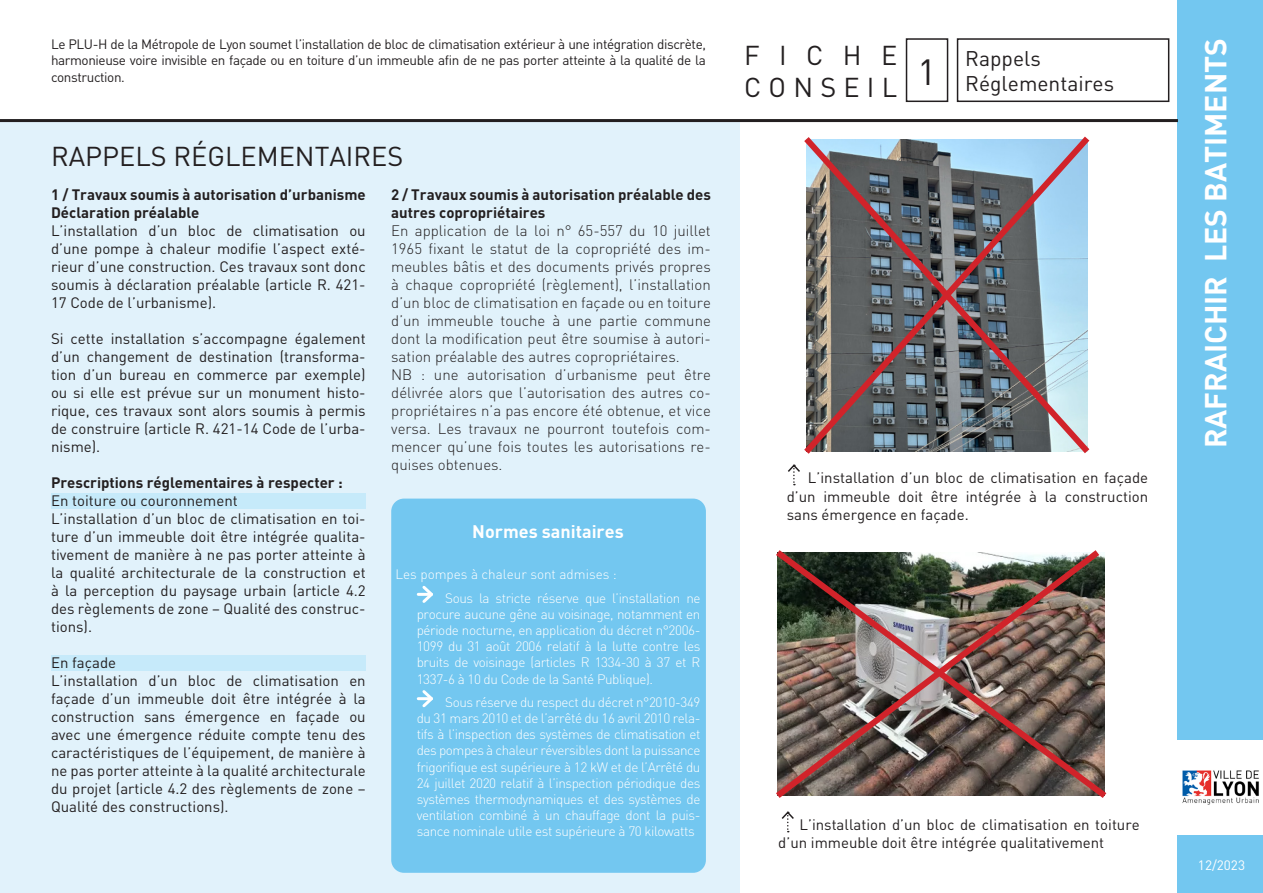
<style>
.page{position:relative;width:1263px;height:893px;background:#fff}
.page>*{position:absolute;margin:0;border:0;box-sizing:border-box;transform-origin:0 0}
.t1{font:36px "DIN";color:#231f20}
.t2{font:700 30px "DIN";color:#fff}
.t3{font:27px "DIN";color:#231f20}
.t4{font:27px/32.4px "DIN";letter-spacing:.27em;color:#231f20}
.t5{font:21px "DIN";color:#231f20}
.t6{font:700 18px "DIN";color:#fff}
.t7{font:15px/18px "DIN";color:#231f20;text-align:justify}
.t8{font:300 15px/18px "DIN";color:#231f20;text-align:justify}
.t9{font:700 15px/18px "DIN";color:#231f20}
.t10{font:300 13.5px/16.2px "DIN";letter-spacing:-.03em;color:#fff;text-align:justify}
.t11{font:13.5px/16.2px "DIN";letter-spacing:-.03em;color:#231f20;text-align:justify}
.t12{font:300 13.5px "DIN";color:#fff}
.t13{font:13.5px "DIN";color:#fff}
</style>
<div class="page">
<div style="left:0;top:119px;width:740px;height:774px;background:#e1f2fb"></div>
<div style="left:1178px;top:0;width:85px;height:740px;background:#73c7f0"></div>
<div style="left:1178px;top:836px;width:85px;height:57px;background:#73c7f0"></div>
<hr style="left:0;top:119px;width:1178px;height:3px;background:#231f20">
<img style="left:1182px;top:770px;width:77px;height:35px">
<div style="left:957px;top:38px;width:212px;height:64px;border:2px solid #231f20"></div>
<div style="left:906px;top:38px;width:42px;height:64px;border:2px solid #231f20"></div>
<div style="left:51px;top:493px;width:315px;height:15px;background:#c6eafa"></div>
<div style="left:51px;top:655px;width:315px;height:15px;background:#c6eafa"></div>
<div style="left:391px;top:499px;width:315px;height:374px;background:#73c7f0;border-radius:13px"></div>
<svg style="left:418px;top:586px;width:15px;height:17px"></svg>
<svg style="left:418px;top:690px;width:15px;height:18px"></svg>
<img style="left:804px;top:136px;width:286px;height:318px">
<img style="left:776px;top:550px;width:330px;height:248px">
<svg style="left:788px;top:464px;width:12px;height:21px"></svg>
<svg style="left:781px;top:811px;width:13px;height:21px"></svg>
<p class="t11" style="left:51px;top:36px;width:656px">Le PLU-H de la Métropole de Lyon soumet l’installation de bloc de climatisation extérieur à une intégration discrète, harmonieuse voire invisible en façade ou en toiture d’un immeuble afin de ne pas porter atteinte à la qualité de la construction.</p>
<p class="t3" style="left:51px;top:140px;width:354px">RAPPELS RÉGLEMENTAIRES</p>
<p class="t9" style="left:51px;top:184px;width:316px">1 / Travaux soumis à autorisation d’urbanisme</p>
<p class="t9" style="left:51px;top:202px;width:150px">Déclaration préalable</p>
<p class="t7" style="left:51px;top:221px;width:316px">L’installation d’un bloc de climatisation ou d’une pompe à chaleur modifie l’aspect exté&shy;rieur d’une construction. Ces travaux sont donc soumis à déclaration préalable (article R. 421- 17 Code de l’urbanisme).</p>
<p class="t7" style="left:51px;top:329px;width:316px">Si cette installation s’accompagne également d’un changement de destination (transforma&shy;tion d’un bureau en commerce par exemple) ou si elle est prévue sur un monument histo&shy;rique, ces travaux sont alors soumis à permis de construire (article R. 421-14 Code de l’urba&shy;nisme).</p>
<p class="t9" style="left:51px;top:472px;width:293px">Prescriptions réglementaires à respecter :</p>
<p class="t7" style="left:51px;top:491px;width:188px">En toiture ou couronnement</p>
<p class="t7" style="left:51px;top:509px;width:316px">L’installation d’un bloc de climatisation en toi&shy;ture d’un immeuble doit être intégrée qualita&shy;tivement de manière à ne pas porter atteinte à la qualité architecturale de la construction et à la perception du paysage urbain (article 4.2 des règlements de zone – Qualité des construc&shy;tions).</p>
<p class="t7" style="left:51px;top:653px;width:67px">En façade</p>
<p class="t7" style="left:51px;top:671px;width:316px">L’installation d’un bloc de climatisation en façade d’un immeuble doit être intégrée à la construction sans émergence en façade ou avec une émergence réduite compte tenu des caractéristiques de l’équipement, de manière à ne pas porter atteinte à la qualité architecturale du projet (article 4.2 des règlements de zone – Qualité des constructions).</p>
<p class="t9" style="left:391px;top:184px;width:321px">2 / Travaux soumis à autorisation préalable des autres copropriétaires</p>
<p class="t8" style="left:391px;top:221px;width:321px">En application de la loi n° 65-557 du 10 juillet 1965 fixant le statut de la copropriété des im&shy;meubles bâtis et des documents privés propres à chaque copropriété (règlement), l’installation d’un bloc de climatisation en façade ou en toiture d’un immeuble touche à une partie commune dont la modification peut être soumise à autori&shy;sation préalable des autres copropriétaires.</p>
<p class="t8" style="left:391px;top:365px;width:321px">NB : une autorisation d’urbanisme peut être délivrée alors que l’autorisation des autres co&shy;propriétaires n’a pas encore été obtenue, et vice versa. Les travaux ne pourront toutefois com&shy;mencer qu’une fois toutes les autorisations re&shy;quises obtenues.</p>
<p class="t6" style="left:472px;top:520px;width:153px">Normes sanitaires</p>
<p class="t12" style="left:395px;top:566px;width:223px">Les pompes à chaleur sont admises :</p>
<p class="t10" style="left:417px;top:589px;width:285px;text-indent:28px">Sous la stricte réserve que l’installation ne procure aucune gêne au voisinage, notamment en période nocturne, en application du décret n°2006- 1099 du 31 août 2006 relatif à la lutte contre les bruits de voisinage (articles R 1334-30 à 37 et R 1337-6 à 10 du Code de la Santé Publique).</p>
<p class="t10" style="left:417px;top:694px;width:285px;text-indent:28px">Sous réserve du respect du décret n°2010-349 du 31 mars 2010 et de l’arrêté du 16 avril 2010 rela&shy;tifs à l’inspection des systèmes de climatisation et des pompes à chaleur réversibles dont la puissance frigorifique est supérieure à 12 kW et de l’Arrêté du 24 juillet 2020 relatif à l’inspection périodique des systèmes thermodynamiques et des systèmes de ventilation combiné à un chauffage dont la puis&shy;sance nominale utile est supérieure à 70 kilowatts</p>
<h3 class="t4" style="left:744px;top:38px;width:155px">FICHE<br>CONSEIL</h3>
<h2 class="t2" style="left:1196px;top:448px;width:412px;rotate:-90deg">RAFRAICHIR LES BATIMENTS</h2>
<p class="t5" style="left:965px;top:45px;width:77px">Rappels</p>
<p class="t5" style="left:965px;top:71px;width:150px">Réglementaires</p>
<h1 class="t1" style="left:918px;top:49px;width:20px">1</h1>
<p class="t7" style="left:787px;top:469px;width:363px;text-indent:21px">L’installation d’un bloc de climatisation en façade d’un immeuble doit être intégrée à la construction sans émergence en façade.</p>
<p class="t7" style="left:778px;top:815px;width:363px;text-indent:21px">L’installation d’un bloc de climatisation en toiture d’un immeuble doit être intégrée qualitativement</p>
<p class="t13" style="left:1198px;top:857px;width:49px">12/2023</p>
</div>
